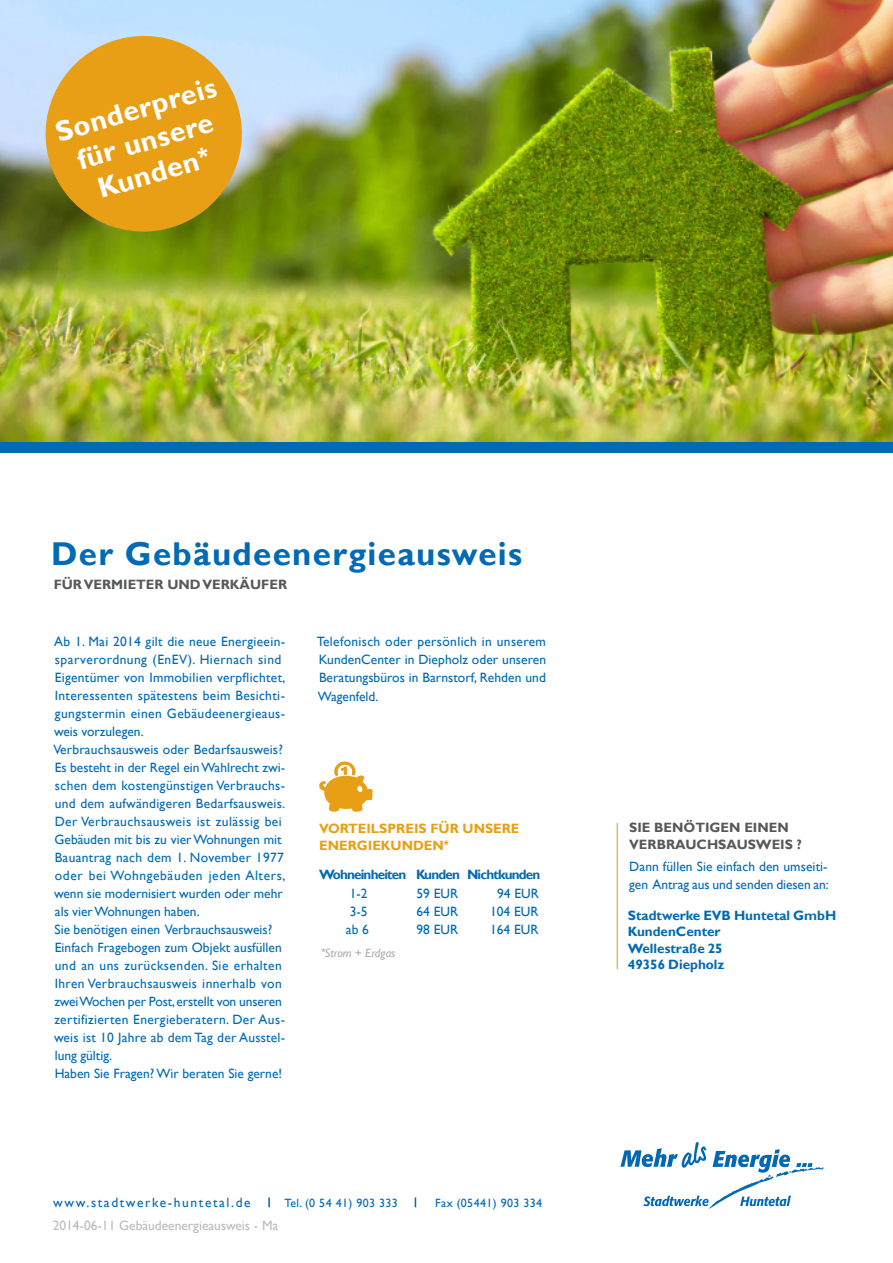
<style>
.page{position:relative;width:893px;height:1263px;background:#fff}
.page>*{position:absolute;margin:0;border:0;box-sizing:border-box;transform-origin:0 0}
.t1{font:700 33px "Gill Sans";letter-spacing:.04em;color:#006ab4}
.t2{font:700 28.5px "Gill Sans";color:#fff}
._0_Univers{font:13.5px/18px "Gill Sans";letter-spacing:.015em;color:#006ab4}
.Univers_14_pt{font:700 13.5px "Gill Sans";color:#006ab4}
.t3{font:700 13.5px "Gill Sans";color:#57585a}
.t4{font:700 13.5px "Gill Sans";color:#e89f16}
.t5{font:13.5px "Gill Sans";color:#babbbe}
.Univers_14_pt-2{font:700 13.5px "Gill Sans";letter-spacing:-.06em;color:#006ab4}
._0_Univers-2{font:13.5px "Gill Sans";letter-spacing:.12em;color:#006ab4}
.t6{font:12px "Gill Sans";letter-spacing:.03em;color:#006ab4}
.t7{font:italic 12px "Gill Sans";color:#a8a9ad}
.s1{font-family:"Arial"}
</style>
<div class="page">
<img style="left:0;top:0;width:893px;height:442px">
<div style="left:0;top:442px;width:893px;height:11px;background:#006ab4"></div>
<svg style="left:268px;top:1197px;width:2px;height:10px"></svg>
<hr style="left:617px;top:823px;width:1px;height:146px;background:#e89f16">
<svg style="left:620px;top:1142px;width:204px;height:67px"></svg>
<svg style="left:33px;top:23px;width:222px;height:221px;background:#c9a646"></svg>
<svg style="left:319px;top:761px;width:54px;height:51px"></svg>
<p class="t2" style="left:51px;top:116px;width:168px;rotate:-16deg">Sonderpreis</p>
<p class="t2" style="left:73px;top:144px;width:142px;rotate:-16deg">für unsere</p>
<p class="t2" style="left:94px;top:172px;width:117px;rotate:-16deg">Kunden<span class="s1">*</span></p>
<p class="t1" style="left:51px;top:534px;width:473px">Der Gebäudeenergieausweis</p>
<p class="t3" style="left:54px;top:576px;width:235px">FÜR VERMIETER UND VERKÄUFER</p>
<p class="_0_Univers" style="left:54px;top:632px;width:233px">Ab 1. Mai 2014 gilt die neue Energieein&shy;sparverordnung (EnEV). Hiernach sind Eigentümer von Immobilien verpflichtet, Interessenten spätestens beim Besichti&shy;gungstermin einen Gebäudeenergieaus&shy;weis vorzulegen.</p>
<p class="_0_Univers" style="left:53px;top:740px;width:234px">Verbrauchsausweis oder Bedarfsausweis?<br>Es besteht in der Regel ein Wahlrecht zwi&shy;schen dem kostengünstigen Verbrauchs&shy;und dem aufwändigeren Bedarfsausweis.<br>Der Verbrauchsausweis ist zulässig bei Gebäuden mit bis zu vier Wohnungen mit Bauantrag nach dem 1. November 1977 oder bei Wohngebäuden jeden Alters, wenn sie modernisiert wurden oder mehr als vier Wohnungen haben.</p>
<p class="_0_Univers" style="left:55px;top:920px;width:219px">Sie benötigen einen Verbrauchsausweis?</p>
<p class="_0_Univers" style="left:54px;top:938px;width:233px">Einfach Fragebogen zum Objekt ausfüllen und an uns zurücksenden. Sie erhalten Ihren Verbrauchsausweis innerhalb von zwei Wochen per Post, erstellt von unseren zertifizierten Energieberatern. Der Aus&shy;weis ist 10 Jahre ab dem Tag der Ausstel&shy;lung gültig.</p>
<p class="_0_Univers" style="left:55px;top:1064px;width:229px">Haben Sie Fragen? Wir beraten Sie gerne!</p>
<p class="_0_Univers" style="left:317px;top:632px;width:231px;text-align:justify">Telefonisch oder persönlich in unserem KundenCenter in Diepholz oder unseren Beratungsbüros in Barnstorf, Rehden und</p>
<p class="_0_Univers" style="left:318px;top:688px;width:62px">Wagenfeld.</p>
<p class="t4" style="left:319px;top:820px;width:202px">VORTEILSPREIS FÜR UNSERE</p>
<p class="t4" style="left:319px;top:837px;width:131px">ENERGIEKUNDEN<span class="s1">*</span></p>
<p class="Univers_14_pt-2" style="left:319px;top:866px;width:223px">Wohneinheiten Kunden Nichtkunden</p>
<p class="_0_Univers" style="left:350px;top:884px;width:19px">1-2</p>
<p class="_0_Univers" style="left:416px;top:884px;width:43px">59 EUR</p>
<p class="_0_Univers" style="left:350px;top:903px;width:19px">3-5</p>
<p class="_0_Univers" style="left:416px;top:903px;width:43px">64 EUR</p>
<p class="_0_Univers" style="left:346px;top:921px;width:25px">ab 6</p>
<p class="_0_Univers" style="left:416px;top:921px;width:43px">98 EUR</p>
<p class="_0_Univers" style="left:497px;top:884px;width:43px">94 EUR</p>
<p class="_0_Univers" style="left:490px;top:903px;width:50px">104 EUR</p>
<p class="_0_Univers" style="left:490px;top:921px;width:50px">164 EUR</p>
<p class="t7" style="left:320px;top:946px;width:77px"><span class="s1">*</span>Strom + Erdgas</p>
<p class="_0_Univers-2" style="left:53px;top:1194px;width:199px">www.stadtwerke-huntetal.de</p>
<p class="t6" style="left:285px;top:1196px;width:115px">Tel. (0 54 41) 903 333</p>
<p class="t6" style="left:435px;top:1196px;width:108px">Fax (05441) 903 334</p>
<p class="t5" style="left:53px;top:1217px;width:227px">2014-06-11 Gebäudeenergieausweis - Ma</p>
<p class="t3" style="left:629px;top:820px;width:161px">SIE BENÖTIGEN EINEN</p>
<p class="t3" style="left:629px;top:836px;width:174px">VERBRAUCHSAUSWEIS ?</p>
<p class="_0_Univers" style="left:629px;top:858px;width:201px">Dann füllen Sie einfach den umseiti&shy;gen Antrag aus und senden diesen an:</p>
<p class="Univers_14_pt" style="left:628px;top:907px;width:210px">Stadtwerke EVB Huntetal GmbH</p>
<p class="Univers_14_pt" style="left:628px;top:924px;width:94px">KundenCenter</p>
<p class="Univers_14_pt" style="left:628px;top:940px;width:96px">Wellestraße 25</p>
<p class="Univers_14_pt" style="left:628px;top:957px;width:98px">49356 Diepholz</p>
</div>
